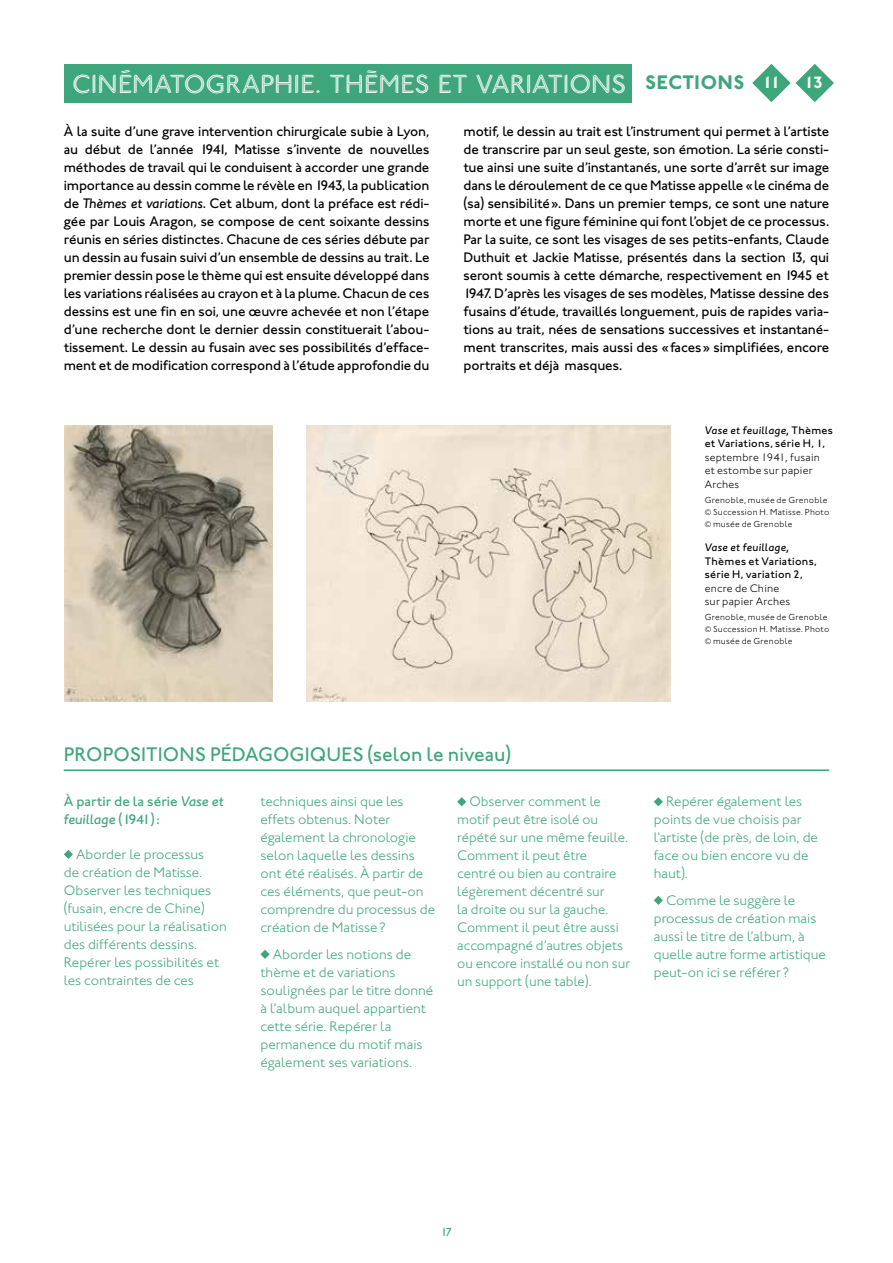
<style>
.page{position:relative;width:893px;height:1263px;background:#fff}
.page>*{position:absolute;margin:0;border:0;box-sizing:border-box;transform-origin:0 0}
.t1{font:27px "Johnston ITC MBAL Medium";letter-spacing:-.005em;color:#fff}
.t2{font:500 20.25px "Johnston ITC";letter-spacing:.005em;color:#3da67b}
.t3{font:700 16.95px "Johnston ITC";color:#fff}
.t4{font:500 14.25px/18px "Johnston ITC";letter-spacing:-.01em;color:#000;text-align:justify}
.t5{font:300 14.25px/18px "Johnston ITC";color:#3da67b}
.t6{font:500 14.25px "Johnston ITC";color:#3da67b}
.t7{font:italic 500 14.25px "Johnston ITC Pro";color:#3da67b}
.t8{font:500 12px "Johnston ITC";color:#3da67b}
.t9{font:300 11.25px/13.5px "Johnston ITC";letter-spacing:.02em;color:#000}
.t10{font:500 11.25px/13.5px "Johnston ITC";letter-spacing:.02em;color:#000}
.t11{font:italic 500 11.25px "Johnston ITC Pro";letter-spacing:.025em;color:#000}
.t12{font:300 9px/12px "Johnston ITC";letter-spacing:.03em;color:#000}
.s1{font-family:"Johnston ITC";font-weight:700;font-size:20.25px;color:#3da67b}
.s2{font-family:"Johnston ITC Pro";font-style:italic}
.s3{font-family:"Johnston ITC";font-style:normal}
</style>
<div class="page">
<div style="left:64px;top:64px;width:567px;height:38px;background:#3da67b"></div>
<svg style="left:752px;top:64px;width:82px;height:38px"></svg>
<img style="left:64px;top:425px;width:208px;height:276px">
<img style="left:307px;top:425px;width:364px;height:276px">
<svg style="left:64px;top:850px;width:9px;height:9px"></svg>
<svg style="left:260px;top:950px;width:10px;height:9px"></svg>
<svg style="left:457px;top:797px;width:9px;height:9px"></svg>
<svg style="left:654px;top:797px;width:9px;height:9px"></svg>
<svg style="left:654px;top:896px;width:9px;height:9px"></svg>
<hr style="left:64px;top:769px;width:765px;height:2px;background:#3da67b">
<h1 class="t1" style="left:72px;top:70px;width:710px">CINÉMATOGRAPHIE. THÈMES ET VARIATIONS <span class="s1">SECTIONS</span> <sup>11</sup></h1>
<p class="t3" style="left:804px;top:73px;width:21px">13</p>
<p class="t4" style="left:64px;top:122px;width:367px">À la suite d’une grave intervention chirurgicale subie à Lyon, au début de l’année 1941, Matisse s’invente de nouvelles méthodes de travail qui le conduisent à accorder une grande importance au dessin comme le révèle en 1943, la publication de <span class="s2">Thèmes et variations</span>. Cet album, dont la préface est rédi&shy;gée par Louis Aragon, se compose de cent soixante dessins réunis en séries distinctes. Chacune de ces séries débute par un dessin au fusain suivi d’un ensemble de dessins au trait. Le premier dessin pose le thème qui est ensuite développé dans les variations réalisées au crayon et à la plume. Chacun de ces dessins est une fin en soi, une œuvre achevée et non l’étape d’une recherche dont le dernier dessin constituerait l’abou&shy;tissement. Le dessin au fusain avec ses possibilités d’efface&shy;ment et de modification correspond à l’étude approfondie du</p>
<p class="t4" style="left:463px;top:122px;width:367px">motif, le dessin au trait est l’instrument qui permet à l’artiste de transcrire par un seul geste, son émotion. La série consti&shy;tue ainsi une suite d’instantanés, une sorte d’arrêt sur image dans le déroulement de ce que Matisse appelle «le cinéma de (sa) sensibilité». Dans un premier temps, ce sont une nature morte et une figure féminine qui font l’objet de ce processus.<br>Par la suite, ce sont les visages de ses petits-enfants, Claude Duthuit et Jackie Matisse, présentés dans la section 13, qui seront soumis à cette démarche, respectivement en 1945 et 1947. D’après les visages de ses modèles, Matisse dessine des fusains d’étude, travaillés longuement, puis de rapides varia&shy;tions au trait, nées de sensations successives et instantané&shy;ment transcrites, mais aussi des «faces» simplifiées, encore portraits et déjà̀ masques.</p>
<h2 class="t2" style="left:64px;top:742px;width:449px">PROPOSITIONS PÉDAGOGIQUES (selon le niveau)</h2>
<p class="t11" style="left:705px;top:423px;width:130px">Vase et feuillage, <span class="s3">Thèmes</span></p>
<p class="t10" style="left:705px;top:437px;width:122px">et Variations, série H, 1,</p>
<p class="t9" style="left:705px;top:450px;width:117px">septembre 1941, fusain et estombe sur papier<br>Arches</p>
<p class="t12" style="left:705px;top:494px;width:126px">Grenoble, musée de Grenoble © Succession H. Matisse. Photo © musée de Grenoble</p>
<p class="t11" style="left:705px;top:541px;width:86px">Vase et feuillage,</p>
<p class="t10" style="left:705px;top:554px;width:114px">Thèmes et Variations, série H, variation 2,</p>
<p class="t9" style="left:705px;top:581px;width:87px">encre de Chine sur papier Arches</p>
<p class="t12" style="left:705px;top:611px;width:126px">Grenoble, musée de Grenoble © Succession H. Matisse. Photo © musée de Grenoble</p>
<p class="t6" style="left:64px;top:793px;width:162px">À partir de la série <span class="s2">Vase et</span></p>
<p class="t7" style="left:64px;top:811px;width:97px">feuillage <span class="s3">(1941):</span></p>
<p class="t5" style="left:64px;top:845px;width:164px;text-indent:12px">Aborder le processus<br>de création de Matisse.<br>Observer les techniques (fusain, encre de Chine) utilisées pour la réalisation des différents dessins.<br>Repérer les possibilités et les contraintes de ces</p>
<p class="t5" style="left:260px;top:793px;width:176px">techniques ainsi que les effets obtenus. Noter également la chronologie selon laquelle les dessins ont été réalisés. À partir de ces éléments, que peut-on comprendre du processus de création de Matisse?</p>
<p class="t5" style="left:260px;top:945px;width:174px;text-indent:12px">Aborder les notions de thème et de variations soulignées par le titre donné à l’album auquel appartient cette série. Repérer la permanence du motif mais également ses variations.</p>
<p class="t5" style="left:457px;top:793px;width:175px;text-indent:12px">Observer comment le motif peut être isolé ou répété sur une même feuille.<br>Comment il peut être<br>centré ou bien au contraire légèrement décentré sur<br>la droite ou sur la gauche.<br>Comment il peut être aussi accompagné d’autres objets ou encore installé ou non sur un support (une table).</p>
<p class="t5" style="left:654px;top:793px;width:166px;text-indent:12px">Repérer également les points de vue choisis par l’artiste (de près, de loin, de face ou bien encore vu de haut).</p>
<p class="t5" style="left:654px;top:891px;width:174px;text-indent:12px">Comme le suggère le processus de création mais aussi le titre de l’album, à quelle autre forme artistique peut-on ici se référer ?</p>
<p class="t8" style="left:441px;top:1224px;width:13px">17</p>
</div>
